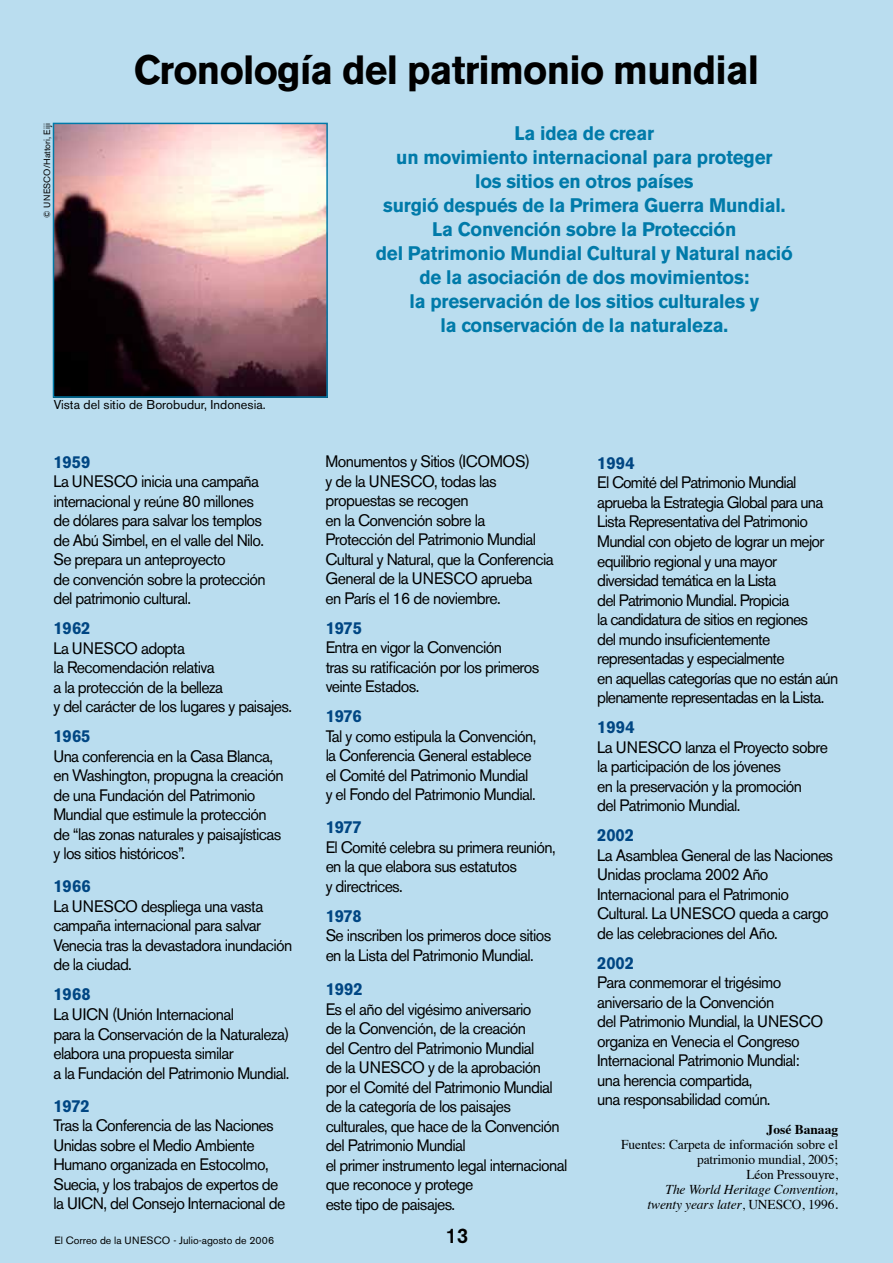
<style>
.page{position:relative;width:893px;height:1263px;background:#baddef}
.page>*{position:absolute;margin:0;border:0;box-sizing:border-box;transform-origin:0 0}
.t1{font:700 40.5px "Akzidenz Grotesk BE";letter-spacing:-.02em;color:#000;scale:.96 1}
.t2{font:500 21px "Akzidenz Grotesk BE";color:#000;scale:.96 1}
.t3{font:700 19.5px/24px "Akzidenz Grotesk BE";letter-spacing:-.01em;color:#007aa9;text-align:center;scale:.96 1}
.t4{font:700 17.25px "Akzidenz Grotesk BE";letter-spacing:-.01em;color:#004683;scale:.96 1}
.t5{font:16.5px/19.5px "Akzidenz Grotesk BE";letter-spacing:-.04em;color:#000;scale:.96 1}
.t6{font:13.5px/15px "Times";letter-spacing:-.01em;color:#000;text-align:right}
.t7{font:italic 13.5px/15px "Times";letter-spacing:-.01em;color:#000;text-align:right}
.t8{font:700 13.5px "Times";color:#000}
.t9{font:12.75px "Akzidenz Grotesk BE";color:#000}
.t10{font:10.5px "Akzidenz Grotesk BE";color:#000}
.t11{font:9px "Akzidenz Grotesk BE";color:#000}
.s1{font-style:normal}
.s2{font-style:normal;font-size:15px}
</style>
<div class="page">
<img style="left:56px;top:126px;width:269px;height:269px">
<div style="left:53px;top:123px;width:275px;height:275px;border:2px solid #007aa9"></div>
<p class="t11" style="left:42px;top:218px;width:96px;rotate:-90deg">© UNESCO/Hattori, Eiji</p>
<h1 class="t1" style="left:134px;top:47px;width:653px">Cronología del patrimonio mundial</h1>
<p class="t3" style="left:376px;top:122px;width:436px">La idea de crear<br>un movimiento internacional para proteger<br>los sitios en otros países<br>surgió después de la Primera Guerra Mundial.<br>La Convención sobre la Protección<br>del Patrimonio Mundial Cultural y Natural nació de la asociación de dos movimientos:<br>la preservación de los sitios culturales y<br>la conservación de la naturaleza.</p>
<p class="t9" style="left:54px;top:397px;width:213px">Vista del sitio de Borobudur, Indonesia.</p>
<p class="t4" style="left:53px;top:452px;width:40px">1959</p>
<p class="t5" style="left:53px;top:472px;width:223px">La UNESCO inicia una campaña internacional y reúne 80 millones de dólares para salvar los templos de Abú Simbel, en el valle del Nilo.<br>Se prepara un anteproyecto<br>de convención sobre la protección del patrimonio cultural.</p>
<p class="t4" style="left:53px;top:618px;width:40px">1962</p>
<p class="t5" style="left:53px;top:638px;width:250px">La UNESCO adopta<br>la Recomendación relativa<br>a la protección de la belleza<br>y del carácter de los lugares y paisajes.</p>
<p class="t4" style="left:53px;top:726px;width:40px">1965</p>
<p class="t5" style="left:53px;top:746px;width:241px">Una conferencia en la Casa Blanca, en Washington, propugna la creación de una Fundación del Patrimonio Mundial que estimule la protección de “las zonas naturales y paisajísticas y los sitios históricos”.</p>
<p class="t4" style="left:53px;top:876px;width:40px">1966</p>
<p class="t5" style="left:53px;top:896px;width:250px">La UNESCO despliega una vasta campaña internacional para salvar<br>Venecia tras la devastadora inundación de la ciudad.</p>
<p class="t4" style="left:53px;top:984px;width:40px">1968</p>
<p class="t5" style="left:53px;top:1004px;width:247px">La UICN (Unión Internacional<br>para la Conservación de la Naturaleza) elabora una propuesta similar<br>a la Fundación del Patrimonio Mundial.</p>
<p class="t4" style="left:53px;top:1095px;width:39px">1972</p>
<p class="t5" style="left:53px;top:1115px;width:243px">Tras la Conferencia de las Naciones Unidas sobre el Medio Ambiente Humano organizada en Estocolmo, Suecia, y los trabajos de expertos de la UICN, del Consejo Internacional de</p>
<p class="t10" style="left:55px;top:1234px;width:221px">El Correo de la UNESCO - Julio-agosto de 2006</p>
<p class="t5" style="left:326px;top:452px;width:239px">Monumentos y Sitios (ICOMOS)<br>y de la UNESCO, todas las propuestas se recogen<br>en la Convención sobre la<br>Protección del Patrimonio Mundial<br>Cultural y Natural, que la Conferencia<br>General de la UNESCO aprueba<br>en París el 16 de noviembre.</p>
<p class="t4" style="left:326px;top:618px;width:39px">1975</p>
<p class="t5" style="left:326px;top:638px;width:224px">Entra en vigor la Convención<br>tras su ratificación por los primeros veinte Estados.</p>
<p class="t4" style="left:326px;top:706px;width:39px">1976</p>
<p class="t5" style="left:326px;top:726px;width:221px">Tal y como estipula la Convención, la Conferencia General establece el Comité del Patrimonio Mundial y el Fondo del Patrimonio Mundial.</p>
<p class="t4" style="left:326px;top:817px;width:39px">1977</p>
<p class="t5" style="left:326px;top:837px;width:241px">El Comité celebra su primera reunión, en la que elabora sus estatutos<br>y directrices.</p>
<p class="t4" style="left:326px;top:906px;width:39px">1978</p>
<p class="t5" style="left:326px;top:926px;width:237px">Se inscriben los primeros doce sitios en la Lista del Patrimonio Mundial.</p>
<p class="t4" style="left:326px;top:979px;width:40px">1992</p>
<p class="t5" style="left:326px;top:999px;width:253px">Es el año del vigésimo aniversario<br>de la Convención, de la creación<br>del Centro del Patrimonio Mundial<br>de la UNESCO y de la aprobación<br>por el Comité del Patrimonio Mundial de la categoría de los paisajes culturales, que hace de la Convención del Patrimonio Mundial<br>el primer instrumento legal internacional que reconoce y protege<br>este tipo de paisajes.</p>
<p class="t2" style="left:446px;top:1223px;width:25px">13</p>
<p class="t4" style="left:597px;top:453px;width:40px">1994</p>
<p class="t5" style="left:597px;top:473px;width:252px">El Comité del Patrimonio Mundial aprueba la Estrategia Global para una Lista Representativa del Patrimonio Mundial con objeto de lograr un mejor equilibrio regional y una mayor diversidad temática en la Lista<br>del Patrimonio Mundial. Propicia<br>la candidatura de sitios en regiones<br>del mundo insuficientemente representadas y especialmente<br>en aquellas categorías que no están aún plenamente representadas en la Lista.</p>
<p class="t4" style="left:597px;top:717px;width:40px">1994</p>
<p class="t5" style="left:597px;top:737px;width:242px">La UNESCO lanza el Proyecto sobre la participación de los jóvenes<br>en la preservación y la promoción<br>del Patrimonio Mundial.</p>
<p class="t4" style="left:597px;top:825px;width:40px">2002</p>
<p class="t5" style="left:597px;top:845px;width:247px">La Asamblea General de las Naciones<br>Unidas proclama 2002 Año<br>Internacional para el Patrimonio<br>Cultural. La UNESCO queda a cargo de las celebraciones del Año.</p>
<p class="t4" style="left:597px;top:952px;width:40px">2002</p>
<p class="t5" style="left:597px;top:972px;width:237px">Para conmemorar el trigésimo aniversario de la Convención<br>del Patrimonio Mundial, la UNESCO organiza en Venecia el Congreso<br>Internacional Patrimonio Mundial: una herencia compartida,<br>una responsabilidad común.</p>
<p class="t8" style="left:767px;top:1116px;width:73px">José Banaag</p>
<p class="t6" style="left:621px;top:1135px;width:219px">Fuentes: Carpeta de información sobre el patrimonio mundial, 2005;<br>Léon Pressouyre,</p>
<p class="t7" style="left:647px;top:1181px;width:192px">The World Heritage Convention, twenty years later<span class="s1">, UNESCO, 1996</span><span class="s2">.</span></p>
</div>
